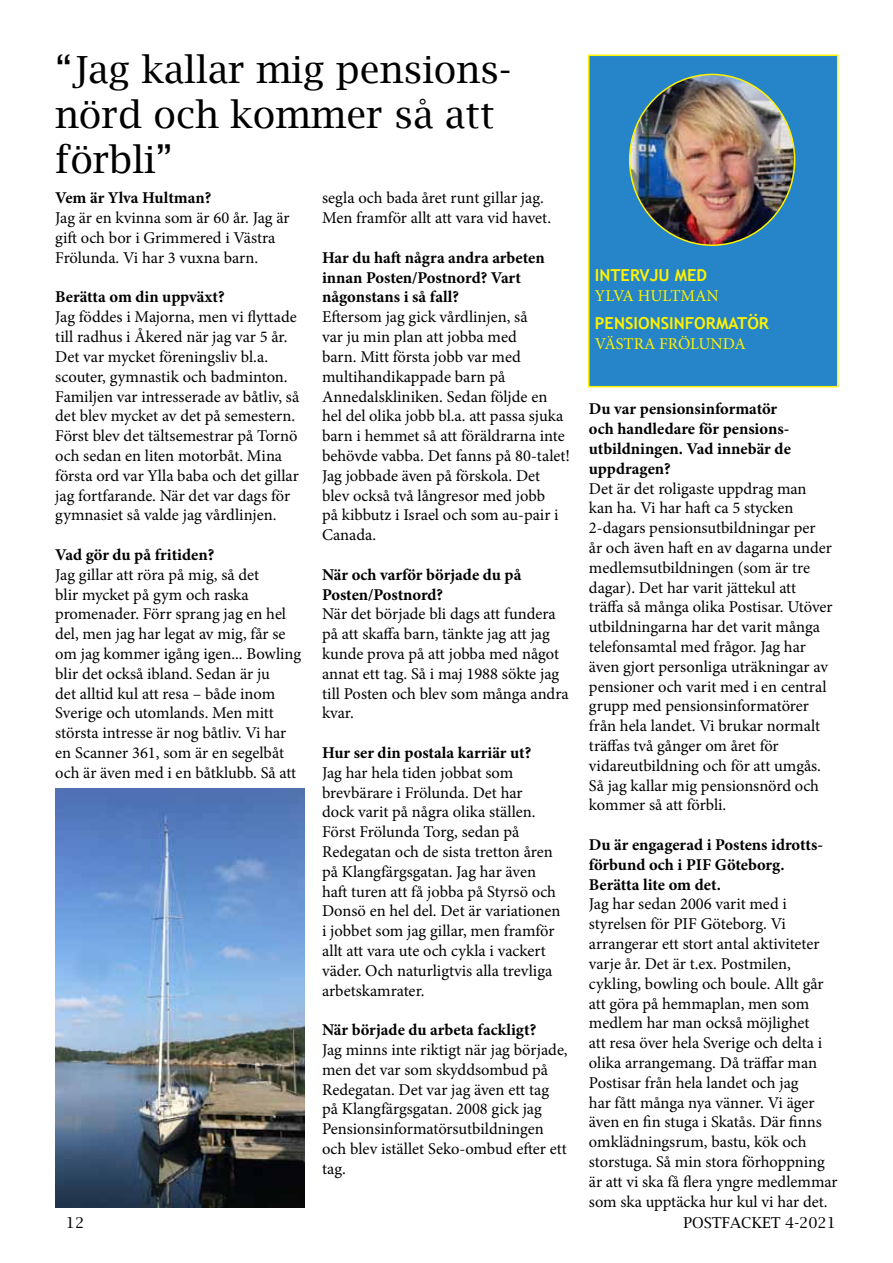
<style>
.page{position:relative;width:893px;height:1263px;background:#fff}
.page>*{position:absolute;margin:0;border:0;box-sizing:border-box;transform-origin:0 0}
.t1{font:37.5px/45px "Lucida Bright";color:#000}
.t2{font:16.5px/19.8px "Minion Pro";color:#000}
.t3{font:700 16.5px/19.8px "Minion Pro";color:#000}
.t4{font:700 16.5px "Trebuchet MS";color:#fff200}
.t5{font:16.5px "Minion Pro";letter-spacing:-.005em;color:#fff200}
.t6{font:15px "Lucida Bright";color:#000}
</style>
<div class="page">
<div style="left:588px;top:55px;width:250px;height:332px;background:#2685c9;border:2px solid #fff200"></div>
<img style="left:630px;top:74px;width:165px;height:171px">
<img style="left:55px;top:789px;width:249px;height:419px">
<h1 class="t1" style="left:55px;top:47px;width:458px">“Jag kallar mig pensions&shy;nörd och kommer så att förbli”</h1>
<p class="t3" style="left:55px;top:188px;width:158px">Vem är Ylva Hultman?</p>
<p class="t2" style="left:55px;top:208px;width:236px">Jag är en kvinna som är 60 år. Jag är gift och bor i Grimmered i Västra<br>Frölunda. Vi har 3 vuxna barn.</p>
<p class="t3" style="left:55px;top:287px;width:171px">Berätta om din uppväxt?</p>
<p class="t2" style="left:55px;top:307px;width:246px">Jag föddes i Majorna, men vi flyttade till radhus i Åkered när jag var 5 år.<br>Det var mycket föreningsliv bl.a. scouter, gymnastik och badminton.<br>Familjen var intresserade av båtliv, så det blev mycket av det på semestern.<br>Först blev det tältsemestrar på Tornö och sedan en liten motorbåt. Mina första ord var Ylla baba och det gillar jag fortfarande. När det var dags för gymnasiet så valde jag vårdlinjen.</p>
<p class="t3" style="left:55px;top:544px;width:161px">Vad gör du på fritiden?</p>
<p class="t2" style="left:55px;top:565px;width:247px">Jag gillar att röra på mig, så det<br>blir mycket på gym och raska promenader. Förr sprang jag en hel del, men jag har legat av mig, får se om jag kommer igång igen... Bowling blir det också ibland. Sedan är ju<br>det alltid kul att resa – både inom Sverige och utomlands. Men mitt största intresse är nog båtliv. Vi har en Scanner 361, som är en segelbåt och är även med i en båtklubb. Så att</p>
<p class="t2" style="left:322px;top:188px;width:231px">segla och bada året runt gillar jag.<br>Men framför allt att vara vid havet.</p>
<p class="t3" style="left:322px;top:247px;width:224px">Har du haft några andra arbeten innan Posten/Postnord? Vart någonstans i så fall?</p>
<p class="t2" style="left:322px;top:307px;width:249px">Eftersom jag gick vårdlinjen, så<br>var ju min plan att jobba med<br>barn. Mitt första jobb var med multihandikappade barn på<br>Annedalskliniken. Sedan följde en hel del olika jobb bl.a. att passa sjuka barn i hemmet så att föräldrarna inte behövde vabba. Det fanns på 80-talet!<br>Jag jobbade även på förskola. Det blev också två långresor med jobb<br>på kibbutz i Israel och som au-pair i<br>Canada.</p>
<p class="t3" style="left:322px;top:564px;width:201px">När och varför började du på<br>Posten/Postnord?</p>
<p class="t2" style="left:322px;top:604px;width:248px">När det började bli dags att fundera på att skaffa barn, tänkte jag att jag kunde prova på att jobba med något annat ett tag. Så i maj 1988 sökte jag till Posten och blev som många andra kvar.</p>
<p class="t3" style="left:322px;top:742px;width:211px">Hur ser din postala karriär ut?</p>
<p class="t2" style="left:322px;top:763px;width:240px">Jag har hela tiden jobbat som brevbärare i Frölunda. Det har<br>dock varit på några olika ställen.<br>Först Frölunda Torg, sedan på<br>Redegatan och de sista tretton åren på Klangfärgsgatan. Jag har även haft turen att få jobba på Styrsö och<br>Donsö en hel del. Det är variationen i jobbet som jag gillar, men framför allt att vara ute och cykla i vackert väder. Och naturligtvis alla trevliga arbetskamrater.</p>
<p class="t3" style="left:322px;top:1020px;width:216px">När började du arbeta fackligt?</p>
<p class="t2" style="left:322px;top:1040px;width:247px">Jag minns inte riktigt när jag började, men det var som skyddsombud på<br>Redegatan. Det var jag även ett tag på Klangfärgsgatan. 2008 gick jag<br>Pensionsinformatörsutbildningen och blev istället Seko-ombud efter ett tag.</p>
<p class="t4" style="left:595px;top:265px;width:114px">INTERVJU MED</p>
<p class="t5" style="left:595px;top:285px;width:125px">YLVA HULTMAN</p>
<p class="t4" style="left:595px;top:313px;width:176px">PENSIONSINFORMATÖR</p>
<p class="t5" style="left:595px;top:333px;width:152px">VÄSTRA FRÖLUNDA</p>
<p class="t3" style="left:589px;top:399px;width:203px">Du var pensionsinformatör och handledare för pensions&shy;utbildningen. Vad innebär de uppdragen?</p>
<p class="t2" style="left:589px;top:478px;width:245px">Det är det roligaste uppdrag man kan ha. Vi har haft ca 5 stycken 2-dagars pensionsutbildningar per år och även haft en av dagarna under medlemsutbildningen (som är tre dagar). Det har varit jättekul att träffa så många olika Postisar. Utöver utbildningarna har det varit många telefonsamtal med frågor. Jag har även gjort personliga uträkningar av pensioner och varit med i en central grupp med pensionsinformatörer från hela landet. Vi brukar normalt träffas två gånger om året för vidareutbildning och för att umgås.<br>Så jag kallar mig pensionsnörd och kommer så att förbli.</p>
<p class="t3" style="left:589px;top:835px;width:236px">Du är engagerad i Postens idrotts&shy;förbund och i PIF Göteborg.<br>Berätta lite om det.</p>
<p class="t2" style="left:589px;top:894px;width:250px">Jag har sedan 2006 varit med i styrelsen för PIF Göteborg. Vi arrangerar ett stort antal aktiviteter varje år. Det är t.ex. Postmilen, cykling, bowling och boule. Allt går att göra på hemmaplan, men som medlem har man också möjlighet<br>att resa över hela Sverige och delta i olika arrangemang. Då träffar man Postisar från hela landet och jag<br>har fått många nya vänner. Vi äger även en fin stuga i Skatås. Där finns omklädningsrum, bastu, kök och storstuga. Så min stora förhoppning är att vi ska få flera yngre medlemmar som ska upptäcka hur kul vi har det.</p>
<p class="t6" style="left:66px;top:1214px;width:20px">12</p>
<p class="t6" style="left:684px;top:1214px;width:154px">POSTFACKET 4-2021</p>
</div>
